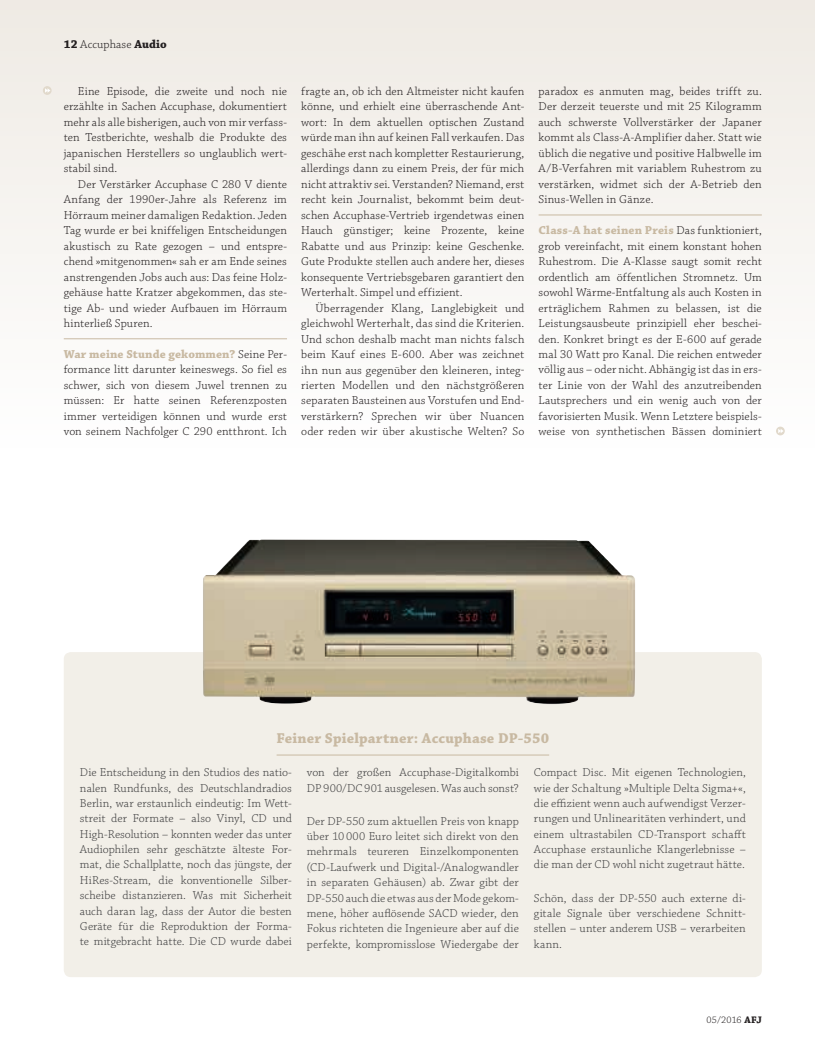
<style>
.page{position:relative;width:815px;height:1053px;background:#fff}
.page>*{position:absolute;margin:0;border:0;box-sizing:border-box;transform-origin:0 0}
.t1{font:700 15px "Chaparral Pro";letter-spacing:.01em;color:#c8b9a2}
.t2{font:300 12.12px/15.5px "Chaparral Pro";letter-spacing:.01em;color:#231f20;text-align:justify}
.t3{font:300 12.12px/15.4px "Chaparral Pro";letter-spacing:.005em;color:#3e3e3f;text-align:justify}
.t4{font:300 10px "Chaparral Pro";letter-spacing:.01em;color:#231f20}
.s1{font-weight:700}
.s2{font-weight:700;color:#c8b9a2}
</style>
<div class="page">
<div style="left:0;top:0;width:815px;height:451px;background:linear-gradient(to right,#f7f4f1,#f6f4f1)"></div>
<hr style="left:64px;top:338px;width:223px;height:1px;background:#c8b9a2">
<hr style="left:539px;top:215px;width:223px;height:1px;background:#c8b9a2">
<div style="left:43px;top:86px;width:9px;height:9px;background:#e1d9cb;border-radius:50%"></div>
<svg style="left:45px;top:88px;width:5px;height:5px"></svg>
<div style="left:776px;top:426px;width:9px;height:9px;background:#e1d9cb;border-radius:50%"></div>
<svg style="left:778px;top:429px;width:5px;height:4px"></svg>
<div style="left:64px;top:652px;width:698px;height:325px;background:#f2efe8;border-radius:7px"></div>
<hr style="left:277px;top:754px;width:272px;height:1px;background:#c8b9a2">
<img style="left:203px;top:539px;width:432px;height:165px">
<img style="left:814px;top:1px;width:1px;height:450px">
<p class="t2" style="left:64px;top:37px;width:104px"><span class="s1">12</span> Accuphase <span class="s1">Audio</span></p>
<p class="t2" style="left:64px;top:84px;width:225px;text-indent:14px">Eine Episode, die zweite und noch nie erzählte in Sachen Accuphase, dokumentiert mehr als alle bisherigen, auch von mir verfass&shy;ten Testberichte, weshalb die Produkte des japanischen Herstellers so unglaublich wert&shy;stabil sind.</p>
<p class="t2" style="left:64px;top:177px;width:225px;text-indent:14px">Der Verstärker Accuphase C 280 V diente Anfang der 1990er-Jahre als Referenz im Hörraum meiner damaligen Redaktion. Jeden Tag wurde er bei kniffeligen Entscheidungen akustisch zu Rate gezogen – und entspre&shy;chend »mitgenommen« sah er am Ende seines anstrengenden Jobs auch aus: Das feine Holz&shy;gehäuse hatte Kratzer abgekommen, das ste&shy;tige Ab- und wieder Aufbauen im Hörraum hinterließ Spuren.</p>
<p class="t2" style="left:64px;top:347px;width:225px"><span class="s2">War meine Stunde gekommen?</span> Seine Per&shy;formance litt darunter keineswegs. So fiel es schwer, sich von diesem Juwel trennen zu müssen: Er hatte seinen Referenzposten immer verteidigen können und wurde erst von seinem Nachfolger C 290 entthront. Ich</p>
<p class="t2" style="left:301px;top:84px;width:225px">fragte an, ob ich den Altmeister nicht kaufen könne, und erhielt eine überraschende Ant&shy;wort: In dem aktuellen optischen Zustand würde man ihn auf keinen Fall verkaufen. Das geschähe erst nach kompletter Restaurierung, allerdings dann zu einem Preis, der für mich nicht attraktiv sei. Verstanden? Niemand, erst recht kein Journalist, bekommt beim deut&shy;schen Accuphase-Vertrieb irgendetwas einen Hauch günstiger; keine Prozente, keine Rabatte und aus Prinzip: keine Geschenke.<br>Gute Produkte stellen auch andere her, dieses konsequente Vertriebsgebaren garantiert den Werterhalt. Simpel und effizient.</p>
<p class="t2" style="left:301px;top:300px;width:225px;text-indent:14px">Überragender Klang, Langlebigkeit und gleichwohl Werterhalt, das sind die Kriterien.<br>Und schon deshalb macht man nichts falsch beim Kauf eines E-600. Aber was zeichnet ihn nun aus gegenüber den kleineren, integ&shy;rierten Modellen und den nächstgrößeren separaten Bausteinen aus Vorstufen und End&shy;verstärkern? Sprechen wir über Nuancen oder reden wir über akustische Welten? So</p>
<p class="t2" style="left:539px;top:84px;width:225px">paradox es anmuten mag, beides trifft zu.<br>Der derzeit teuerste und mit 25 Kilogramm auch schwerste Vollverstärker der Japaner kommt als Class-A-Amplifier daher. Statt wie üblich die negative und positive Halbwelle im A/B-Verfahren mit variablem Ruhestrom zu verstärken, widmet sich der A-Betrieb den Sinus-Wellen in Gänze.</p>
<p class="t2" style="left:539px;top:223px;width:225px"><span class="s2">Class-A hat seinen Preis</span> Das funktioniert, grob vereinfacht, mit einem konstant hohen Ruhestrom. Die A-Klasse saugt somit recht ordentlich am öffentlichen Stromnetz. Um sowohl Wärme-Entfaltung als auch Kosten in erträglichem Rahmen zu belassen, ist die Leistungsausbeute prinzipiell eher beschei&shy;den. Konkret bringt es der E-600 auf gerade mal 30 Watt pro Kanal. Die reichen entweder völlig aus – oder nicht. Abhängig ist das in ers&shy;ter Linie von der Wahl des anzutreibenden Lautsprechers und ein wenig auch von der favorisierten Musik. Wenn Letztere beispiels&shy;weise von synthetischen Bässen dominiert</p>
<p class="t1" style="left:277px;top:729px;width:274px">Feiner Spielpartner: Accuphase DP-550</p>
<p class="t3" style="left:80px;top:765px;width:214px">Die Entscheidung in den Studios des natio&shy;nalen Rundfunks, des Deutschlandradios Berlin, war erstaunlich eindeutig: Im Wett&shy;streit der Formate – also Vinyl, CD und High-Resolution – konnten weder das unter Audiophilen sehr geschätzte älteste For&shy;mat, die Schallplatte, noch das jüngste, der HiRes-Stream, die konventionelle Silber&shy;scheibe distanzieren. Was mit Sicherheit auch daran lag, dass der Autor die besten Geräte für die Reproduktion der Forma&shy;te mitgebracht hatte. Die CD wurde dabei</p>
<p class="t3" style="left:307px;top:765px;width:213px">von der großen Accuphase-Digitalkombi<br>DP 900/DC 901 ausgelesen. Was auch sonst?</p>
<p class="t3" style="left:534px;top:765px;width:214px">Compact Disc. Mit eigenen Technologien, wie der Schaltung »Multiple Delta Sigma+«, die effizient wenn auch aufwendigst Verzer&shy;rungen und Unlinearitäten verhindert, und einem ultrastabilen CD-Transport schafft Accuphase erstaunliche Klangerlebnisse – die man der CD wohl nicht zugetraut hätte.</p>
<p class="t3" style="left:534px;top:890px;width:214px">Schön, dass der DP-550 auch externe di&shy;gitale Signale über verschiedene Schnitt&shy;stellen – unter anderem USB – verarbeiten kann.</p>
<p class="t3" style="left:307px;top:813px;width:214px">Der DP-550 zum aktuellen Preis von knapp über 10000 Euro leitet sich direkt von den mehrmals teureren Einzelkomponenten (CD-Laufwerk und Digital-/Analogwandler in separaten Gehäusen) ab. Zwar gibt der DP-550 auch die etwas aus der Mode gekom&shy;mene, höher auflösende SACD wieder, den Fokus richteten die Ingenieure aber auf die perfekte, kompromisslose Wiedergabe der</p>
<p class="t4" style="left:707px;top:1013px;width:57px">05/2016 <span class="s1">AFJ</span></p>
</div>
